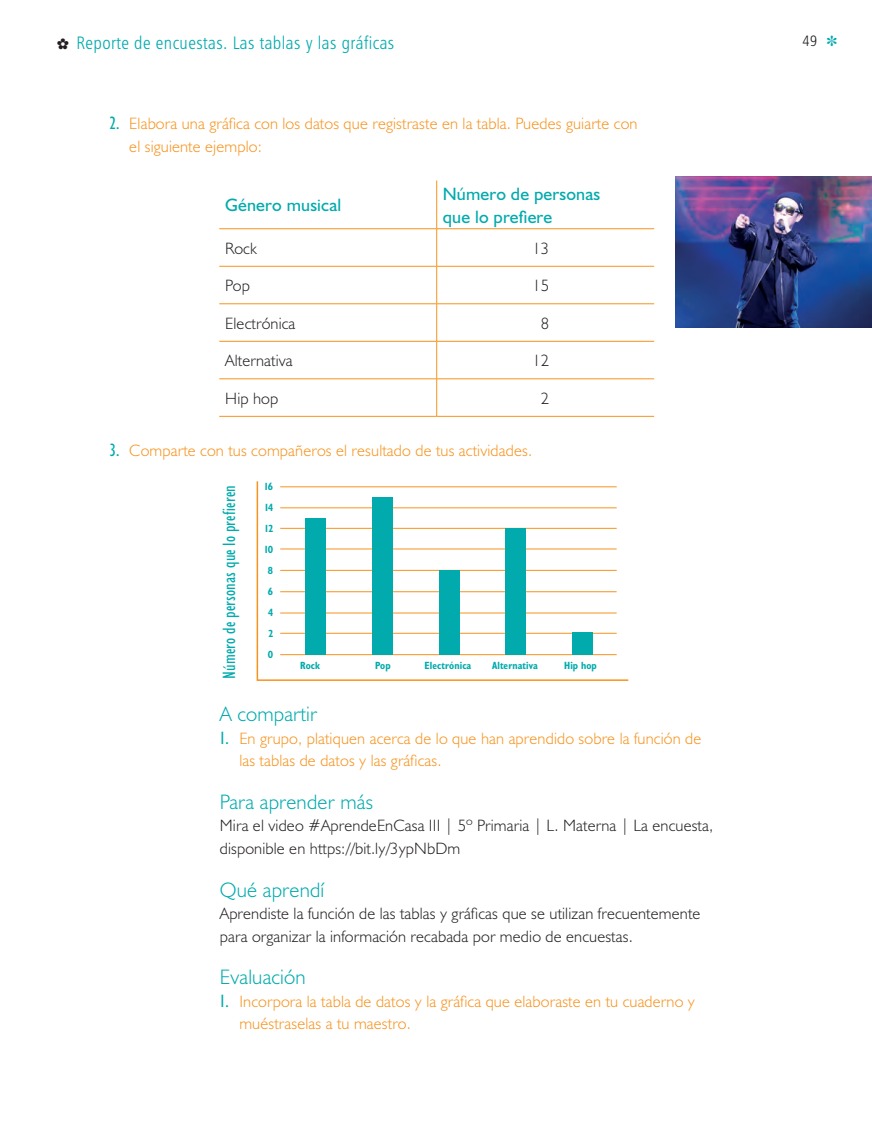
<style>
.page{position:relative;width:872px;height:1147px;background:#fff}
.page>*{position:absolute;margin:0;border:0;box-sizing:border-box;transform-origin:0 0}
.t1{font:300 21px "Humanist 521 BT";letter-spacing:.01em;color:#00aaad}
.t2{font:18px/22.5px "Humanist 521 BT";letter-spacing:.01em;color:#00aaad}
.t3{font:18px "Humanist 777 BT Light Condensed B";letter-spacing:.025em;color:#00aaad}
.t4{font:condensed 18px "Humanist 521 BT";letter-spacing:.01em;color:#00aaad}
.t5{font:300 16.5px/22.5px "Humanist 521 BT";letter-spacing:.01em;color:#f7931d}
.t6{font:300 16.5px/22.5px "Humanist 521 BT";letter-spacing:.01em;color:#231f20}
.t7{font:15px "Humanist 777 BT Light Condensed B";color:#231f20}
.t8{font:700 condensed 10.5px/21px "Humanist 521 BT";letter-spacing:.01em;color:#00aaad;text-align:center}
.s1{color:#231f20}
.s2{color:#00aaad}
.s3{font-weight:400;font-stretch:condensed;font-size:18px;color:#00aaad}
</style>
<div class="page">
<hr style="left:436px;top:180px;width:1px;height:48px;background:#f7931d">
<hr style="left:219px;top:228px;width:218px;height:1px;background:#f7931d">
<hr style="left:437px;top:228px;width:217px;height:1px;background:#f7931d">
<hr style="left:436px;top:229px;width:1px;height:37px;background:#f7931d">
<hr style="left:219px;top:266px;width:218px;height:1px;background:#f7931d">
<hr style="left:437px;top:266px;width:217px;height:1px;background:#f7931d">
<hr style="left:436px;top:266px;width:1px;height:37px;background:#f7931d">
<hr style="left:219px;top:303px;width:218px;height:1px;background:#f7931d">
<hr style="left:437px;top:303px;width:217px;height:1px;background:#f7931d">
<hr style="left:436px;top:304px;width:1px;height:37px;background:#f7931d">
<hr style="left:219px;top:341px;width:218px;height:1px;background:#f7931d">
<hr style="left:437px;top:341px;width:217px;height:1px;background:#f7931d">
<hr style="left:436px;top:341px;width:1px;height:37px;background:#f7931d">
<hr style="left:219px;top:378px;width:218px;height:1px;background:#f7931d">
<hr style="left:437px;top:378px;width:217px;height:1px;background:#f7931d">
<hr style="left:436px;top:379px;width:1px;height:37px;background:#f7931d">
<hr style="left:219px;top:416px;width:218px;height:1px;background:#f7931d">
<hr style="left:437px;top:416px;width:217px;height:1px;background:#f7931d">
<img style="left:676px;top:176px;width:196px;height:152px">
<svg style="left:256px;top:481px;width:373px;height:200px"></svg>
<hr style="left:280px;top:654px;width:337px;height:1px;background:#f7931d">
<hr style="left:280px;top:633px;width:337px;height:1px;background:#f7931d">
<hr style="left:280px;top:612px;width:337px;height:1px;background:#f7931d">
<hr style="left:280px;top:591px;width:337px;height:1px;background:#f7931d">
<hr style="left:280px;top:570px;width:337px;height:1px;background:#f7931d">
<hr style="left:280px;top:548px;width:337px;height:1px;background:#f7931d">
<hr style="left:280px;top:528px;width:337px;height:1px;background:#f7931d">
<hr style="left:280px;top:507px;width:337px;height:1px;background:#f7931d">
<hr style="left:280px;top:486px;width:337px;height:1px;background:#f7931d">
<div style="left:306px;top:517px;width:20px;height:137px;background:#00aaad"></div>
<div style="left:372px;top:497px;width:20px;height:157px;background:#00aaad"></div>
<div style="left:440px;top:570px;width:20px;height:84px;background:#00aaad"></div>
<div style="left:506px;top:528px;width:20px;height:126px;background:#00aaad"></div>
<div style="left:573px;top:632px;width:20px;height:22px;background:#00aaad"></div>
<p class="t3" style="left:57px;top:32px;width:339px"><span class="s1">✿</span> Reporte de encuestas. Las tablas y las gráficas</p>
<p class="t7" style="left:802px;top:31px;width:36px">49 <span class="s2">✽</span></p>
<p class="t5" style="left:129px;top:112px;width:510px;text-indent:-20px"><span class="s3">2.</span> Elabora una gráfica con los datos que registraste en la tabla. Puedes guiarte con el siguiente ejemplo:</p>
<p class="t2" style="left:225px;top:194px;width:117px">Género musical</p>
<p class="t2" style="left:443px;top:182px;width:159px">Número de personas que lo prefiere</p>
<p class="t6" style="left:225px;top:237px;width:33px">Rock</p>
<p class="t6" style="left:532px;top:237px;width:18px">13</p>
<p class="t6" style="left:225px;top:274px;width:26px">Pop</p>
<p class="t6" style="left:532px;top:274px;width:18px">15</p>
<p class="t6" style="left:225px;top:312px;width:72px">Electrónica</p>
<p class="t6" style="left:541px;top:312px;width:10px">8</p>
<p class="t6" style="left:225px;top:349px;width:69px">Alternativa</p>
<p class="t6" style="left:532px;top:349px;width:18px">12</p>
<p class="t6" style="left:225px;top:387px;width:55px">Hip hop</p>
<p class="t6" style="left:541px;top:387px;width:10px">2</p>
<p class="t5" style="left:110px;top:438px;width:424px"><span class="s3">3.</span> Comparte con tus compañeros el resultado de tus actividades.</p>
<p class="t4" style="left:219px;top:679px;width:195px;rotate:-90deg">Número de personas que lo prefieren</p>
<p class="t8" style="left:265px;top:476px;width:10px">16<br>14<br>12<br>10<br>8<br>6<br>4<br>2<br>0</p>
<p class="t8" style="left:300px;top:655px;width:21px">Rock</p>
<p class="t8" style="left:375px;top:655px;width:17px">Pop</p>
<p class="t8" style="left:425px;top:655px;width:48px">Electrónica</p>
<p class="t8" style="left:492px;top:655px;width:47px">Alternativa</p>
<p class="t8" style="left:564px;top:655px;width:34px">Hip hop</p>
<p class="t1" style="left:220px;top:701px;width:99px">A compartir</p>
<p class="t5" style="left:239px;top:726px;width:463px;text-indent:-19px"><span class="s3">1.</span> En grupo, platiquen acerca de lo que han aprendido sobre la función de las tablas de datos y las gráficas.</p>
<p class="t1" style="left:220px;top:788px;width:155px">Para aprender más</p>
<p class="t6" style="left:220px;top:814px;width:495px">Mira el video #AprendeEnCasa III | 5º Primaria | L. Materna | La encuesta, disponible en https://bit.ly/3ypNbDm</p>
<p class="t1" style="left:220px;top:876px;width:106px">Qué aprendí</p>
<p class="t6" style="left:220px;top:902px;width:482px">Aprendiste la función de las tablas y gráficas que se utilizan frecuentemente para organizar la información recabada por medio de encuestas.</p>
<p class="t1" style="left:220px;top:964px;width:87px">Evaluación</p>
<p class="t5" style="left:239px;top:989px;width:457px;text-indent:-19px"><span class="s3">1.</span> Incorpora la tabla de datos y la gráfica que elaboraste en tu cuaderno y muéstraselas a tu maestro.</p>
</div>
